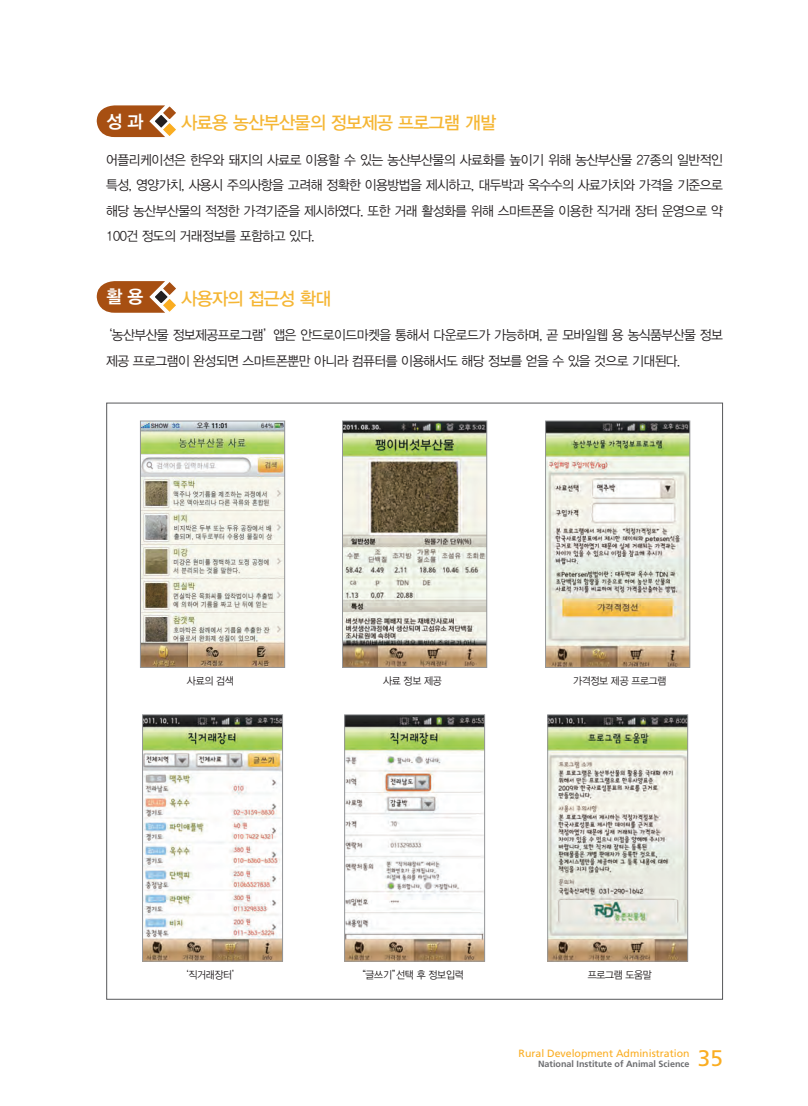
<style>
.page{position:relative;width:808px;height:1106px;background:#fff}
.page>*{position:absolute;margin:0;border:0;box-sizing:border-box;transform-origin:0 0}
.t1{font:22.5px "Frutiger LT Std";color:#faad21}
.t2{font:18px "YDIYGO330";letter-spacing:-.03em;color:#f5b634;scale:.96 1}
.t3{font:18px "YDIYGO340";color:#fff;scale:.96 1}
.t4{font:13.5px/25.5px "YDIYGO320";letter-spacing:-.04em;color:#231f20;text-align:justify;scale:.95 1}
.t5{font:10.5px "YDIYGO320";letter-spacing:-.03em;color:#231f20;scale:.93 1}
.t6{font:10.5px "Frutiger LT Std";color:#faad21}
.t7{font:700 9px "Frutiger LT Std";color:#6c6d70}
</style>
<div class="page">
<svg style="left:97px;top:105px;width:79px;height:33px"></svg>
<svg style="left:97px;top:281px;width:79px;height:32px;background:#b5713f"></svg>
<div style="left:106px;top:403px;width:617px;height:596px;background:#fff;border:1px solid #57585a"></div>
<img style="left:547px;top:423px;width:141px;height:242px">
<div style="left:545px;top:421px;width:145px;height:246px;border:1px solid #939598"></div>
<img style="left:549px;top:716px;width:137px;height:243px">
<div style="left:547px;top:714px;width:141px;height:247px;border:1px solid #939598"></div>
<img style="left:142px;top:423px;width:141px;height:242px">
<div style="left:140px;top:421px;width:145px;height:246px;border:1px solid #939598"></div>
<img style="left:144px;top:716px;width:137px;height:243px">
<div style="left:142px;top:714px;width:141px;height:247px;border:1px solid #939598"></div>
<img style="left:344px;top:423px;width:141px;height:242px">
<div style="left:342px;top:421px;width:145px;height:246px;border:1px solid #939598"></div>
<img style="left:346px;top:716px;width:137px;height:243px">
<div style="left:344px;top:714px;width:141px;height:247px;border:1px solid #939598"></div>
<h2 class="t3" style="left:106px;top:111px;width:40px">성 과</h2>
<h2 class="t2" style="left:181px;top:112px;width:329px">사료용 농산부산물의 정보제공 프로그램 개발</h2>
<p class="t4" style="left:106px;top:147px;width:651px">어플리케이션은 한우와 돼지의 사료로 이용할 수 있는 농산부산물의 사료화를 높이기 위해 농산부산물 27종의 일반적인 특성, 영양가치, 사용시 주의사항을 고려해 정확한 이용방법을 제시하고, 대두박과 옥수수의 사료가치와 가격을 기준으로 해당 농산부산물의 적정한 가격기준을 제시하였다. 또한 거래 활성화를 위해 스마트폰을 이용한 직거래 장터 운영으로 약 100건 정도의 거래정보를 포함하고 있다.</p>
<h2 class="t3" style="left:106px;top:286px;width:40px">활 용</h2>
<h2 class="t2" style="left:181px;top:288px;width:158px">사용자의 접근성 확대</h2>
<p class="t4" style="left:106px;top:323px;width:650px;text-indent:-6px">‘농산부산물 정보제공프로그램’앱은 안드로이드마켓을 통해서 다운로드가 가능하며, 곧 모바일웹 용 농식품부산물 정보 제공 프로그램이 완성되면 스마트폰뿐만 아니라 컴퓨터를 이용해서도 해당 정보를 얻을 수 있을 것으로 기대된다.</p>
<p class="t5" style="left:187px;top:675px;width:52px">사료의 검색</p>
<p class="t5" style="left:179px;top:969px;width:69px">‘직거래장터’</p>
<p class="t5" style="left:383px;top:675px;width:65px">사료 정보 제공</p>
<p class="t5" style="left:573px;top:675px;width:102px">가격정보 제공 프로그램</p>
<p class="t5" style="left:356px;top:969px;width:117px">“글쓰기”선택 후 정보입력</p>
<p class="t5" style="left:588px;top:969px;width:71px">프로그램 도움말</p>
<p class="t6" style="left:519px;top:1046px;width:172px">Rural Development Administration</p>
<p class="t7" style="left:538px;top:1059px;width:153px">National Institute of Animal Science</p>
<h1 class="t1" style="left:698px;top:1044px;width:27px">35</h1>
</div>
